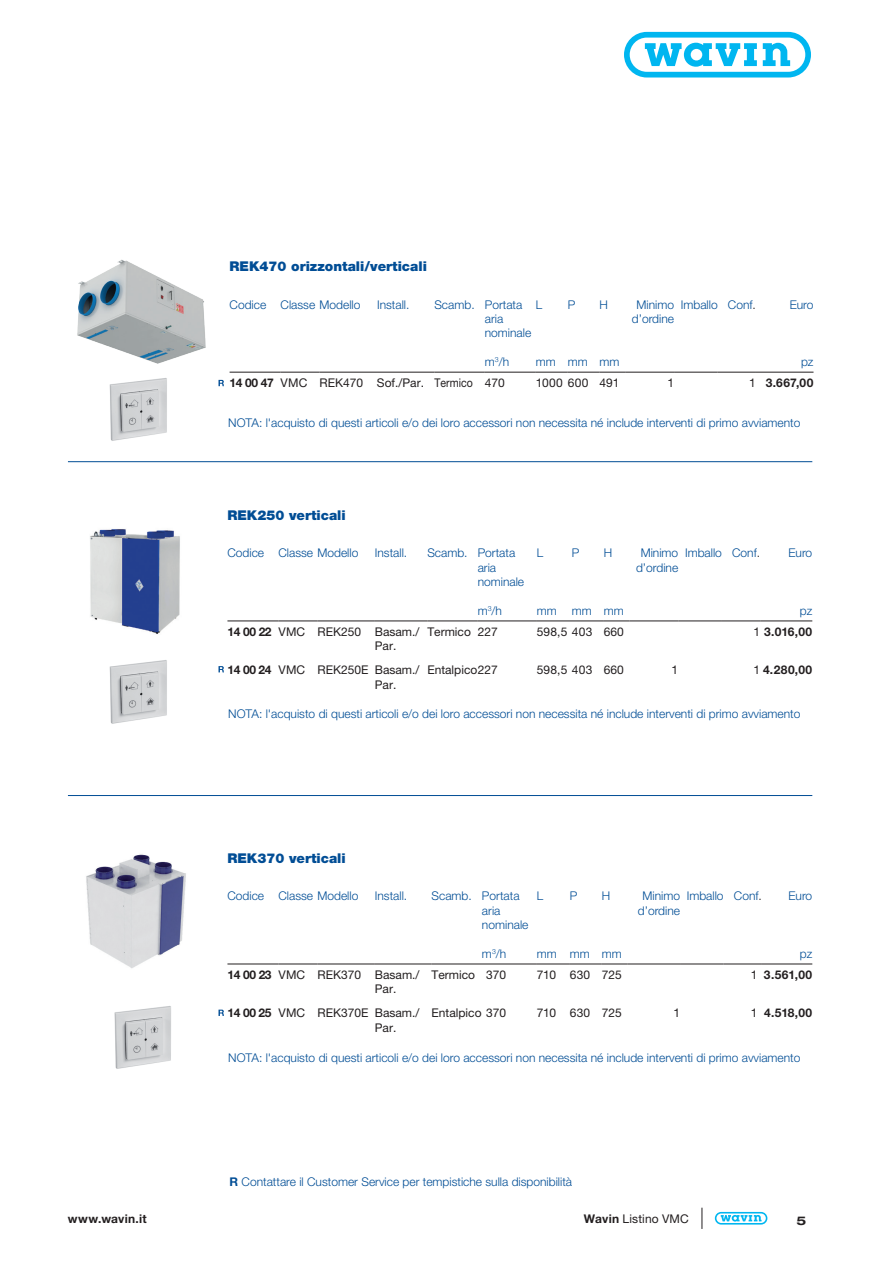
<style>
.page{position:relative;width:891px;height:1262px;background:#fff}
.page>*{position:absolute;margin:0;border:0;box-sizing:border-box;transform-origin:0 0}
.t1{font:900 13.5px "Helvetica Neue LT Pro";color:#014d95}
.t2{font:300 12px/14.4px "Helvetica Neue LT Pro";color:#014d95}
.t3{font:12px/14.4px "Helvetica Neue LT Pro";color:#231f20}
.t4{font:700 12px "Helvetica Neue LT Pro";letter-spacing:.03em;color:#231f20}
.t5{font:12px "Helvetica Neue LT Pro";letter-spacing:.02em;color:#231f20}
.t6{font:700 expanded 12px "Helvetica Neue LT Pro";color:#231f20}
.s1{color:#231f20}
.s2{font-weight:700}
.s3{font-weight:400}
</style>
<div class="page">
<svg style="left:715px;top:1212px;width:52px;height:12px"></svg>
<svg style="left:701px;top:1207px;width:1px;height:22px"></svg>
<svg style="left:624px;top:32px;width:187px;height:45px"></svg>
<hr style="left:229px;top:372px;width:52px;height:1px;background:#231f20">
<hr style="left:281px;top:372px;width:38px;height:1px;background:#231f20">
<hr style="left:536px;top:372px;width:32px;height:1px;background:#231f20">
<hr style="left:568px;top:372px;width:31px;height:1px;background:#231f20">
<hr style="left:625px;top:372px;width:49px;height:1px;background:#231f20">
<hr style="left:674px;top:372px;width:43px;height:1px;background:#231f20">
<hr style="left:717px;top:372px;width:39px;height:1px;background:#231f20">
<hr style="left:756px;top:372px;width:57px;height:1px;background:#231f20">
<svg style="left:599px;top:372px;width:26px;height:1px"></svg>
<hr style="left:377px;top:372px;width:57px;height:1px;background:#231f20">
<hr style="left:434px;top:372px;width:51px;height:1px;background:#231f20">
<hr style="left:485px;top:372px;width:51px;height:1px;background:#231f20">
<hr style="left:319px;top:372px;width:58px;height:1px;background:#231f20">
<img style="left:77px;top:259px;width:129px;height:105px">
<svg style="left:218px;top:380px;width:6px;height:6px"></svg>
<hr style="left:68px;top:461px;width:744px;height:1px;background:#014d95">
<hr style="left:227px;top:620px;width:51px;height:1px;background:#231f20">
<hr style="left:278px;top:620px;width:39px;height:1px;background:#231f20">
<hr style="left:317px;top:620px;width:58px;height:1px;background:#231f20">
<hr style="left:375px;top:620px;width:52px;height:1px;background:#231f20">
<hr style="left:427px;top:620px;width:51px;height:1px;background:#231f20">
<hr style="left:478px;top:620px;width:59px;height:1px;background:#231f20">
<hr style="left:537px;top:620px;width:35px;height:1px;background:#231f20">
<hr style="left:572px;top:620px;width:32px;height:1px;background:#231f20">
<svg style="left:604px;top:620px;width:25px;height:1px"></svg>
<hr style="left:629px;top:620px;width:49px;height:1px;background:#231f20">
<hr style="left:678px;top:620px;width:44px;height:1px;background:#231f20">
<hr style="left:722px;top:620px;width:38px;height:1px;background:#231f20">
<hr style="left:760px;top:620px;width:52px;height:1px;background:#231f20">
<img style="left:90px;top:529px;width:90px;height:105px">
<svg style="left:218px;top:666px;width:6px;height:6px"></svg>
<hr style="left:68px;top:795px;width:744px;height:1px;background:#014d95">
<img style="left:86px;top:854px;width:100px;height:114px">
<hr style="left:227px;top:963px;width:51px;height:1px;background:#231f20">
<hr style="left:278px;top:963px;width:39px;height:1px;background:#231f20">
<hr style="left:317px;top:963px;width:58px;height:1px;background:#231f20">
<hr style="left:375px;top:963px;width:56px;height:1px;background:#231f20">
<hr style="left:431px;top:963px;width:51px;height:1px;background:#231f20">
<hr style="left:482px;top:963px;width:55px;height:1px;background:#231f20">
<hr style="left:537px;top:963px;width:33px;height:1px;background:#231f20">
<hr style="left:570px;top:963px;width:32px;height:1px;background:#231f20">
<svg style="left:602px;top:963px;width:25px;height:1px"></svg>
<hr style="left:627px;top:963px;width:53px;height:1px;background:#231f20">
<hr style="left:680px;top:963px;width:43px;height:1px;background:#231f20">
<hr style="left:723px;top:963px;width:39px;height:1px;background:#231f20">
<hr style="left:762px;top:963px;width:50px;height:1px;background:#231f20">
<svg style="left:218px;top:1009px;width:6px;height:7px"></svg>
<img style="left:109px;top:378px;width:58px;height:63px">
<img style="left:109px;top:660px;width:58px;height:64px">
<img style="left:114px;top:1006px;width:57px;height:63px">
<p class="t1" style="left:229px;top:258px;width:199px">REK470 orizzontali/verticali</p>
<p class="t2" style="left:229px;top:297px;width:132px">Codice Classe Modello</p>
<p class="t2" style="left:377px;top:297px;width:34px">Install.</p>
<p class="t2" style="left:485px;top:297px;width:48px;text-indent:-50px">Scamb. Portata aria nominale</p>
<p class="t2" style="left:485px;top:354px;width:26px">m<sup>3</sup>/h</p>
<p class="t2" style="left:536px;top:297px;width:8px">L</p>
<p class="t2" style="left:536px;top:354px;width:21px">mm</p>
<p class="t2" style="left:568px;top:297px;width:9px">P</p>
<p class="t2" style="left:568px;top:354px;width:21px">mm</p>
<p class="t2" style="left:599px;top:297px;width:10px">H</p>
<p class="t2" style="left:599px;top:354px;width:21px">mm</p>
<p class="t2" style="left:632px;top:297px;width:44px;text-align:center">Minimo d’ordine</p>
<p class="t2" style="left:681px;top:297px;width:77px">Imballo Conf<span class="s1">.</span></p>
<p class="t2" style="left:789px;top:297px;width:25px">Euro</p>
<p class="t2" style="left:801px;top:354px;width:14px">pz</p>
<p class="t3" style="left:229px;top:375px;width:277px"><span class="s2">14 00 47</span> VMC REK470 Sof./Par. Termico 470</p>
<p class="t5" style="left:536px;top:375px;width:85px">1000 600 491</p>
<p class="t3" style="left:667px;top:375px;width:8px">1</p>
<p class="t4" style="left:749px;top:375px;width:66px"><span class="s3">1</span> 3.667,00</p>
<p class="t2" style="left:228px;top:415px;width:573px">NOTA: l'acquisto di questi articoli e/o dei loro accessori non necessita né include interventi di primo avviamento</p>
<p class="t1" style="left:227px;top:507px;width:120px">REK250 verticali</p>
<p class="t2" style="left:227px;top:546px;width:132px">Codice Classe Modello</p>
<p class="t2" style="left:375px;top:546px;width:34px">Install.</p>
<p class="t2" style="left:478px;top:546px;width:48px;text-indent:-50px">Scamb. Portata aria nominale</p>
<p class="t2" style="left:478px;top:603px;width:26px">m<sup>3</sup>/h</p>
<p class="t2" style="left:537px;top:546px;width:8px">L</p>
<p class="t2" style="left:537px;top:603px;width:21px">mm</p>
<p class="t2" style="left:572px;top:546px;width:9px">P</p>
<p class="t2" style="left:604px;top:546px;width:10px">H</p>
<p class="t2" style="left:572px;top:603px;width:21px">mm</p>
<p class="t2" style="left:604px;top:603px;width:21px">mm</p>
<p class="t2" style="left:636px;top:546px;width:44px;text-align:center">Minimo d’ordine</p>
<p class="t2" style="left:685px;top:546px;width:77px">Imballo Conf<span class="s1">.</span></p>
<p class="t2" style="left:788px;top:546px;width:25px">Euro</p>
<p class="t2" style="left:800px;top:603px;width:14px">pz</p>
<p class="t3" style="left:375px;top:624px;width:46px;text-indent:-147px"><span class="s2">14 00 22</span> VMC REK250 Basam./<br>Par.</p>
<p class="t3" style="left:427px;top:624px;width:72px">Termico 227</p>
<p class="t3" style="left:537px;top:624px;width:88px">598,5 403 660</p>
<p class="t4" style="left:753px;top:624px;width:60px"><span class="s3">1</span> 3.016,00</p>
<p class="t3" style="left:375px;top:662px;width:46px;text-indent:-147px"><span class="s2">14 00 24</span> VMC REK250E Basam./<br>Par.</p>
<p class="t3" style="left:427px;top:662px;width:72px">Entalpico227</p>
<p class="t3" style="left:537px;top:662px;width:88px">598,5 403 660</p>
<p class="t3" style="left:671px;top:662px;width:8px">1</p>
<p class="t4" style="left:753px;top:662px;width:60px"><span class="s3">1</span> 4.280,00</p>
<p class="t2" style="left:228px;top:706px;width:573px">NOTA: l'acquisto di questi articoli e/o dei loro accessori non necessita né include interventi di primo avviamento</p>
<p class="t1" style="left:227px;top:850px;width:120px">REK370 verticali</p>
<p class="t2" style="left:227px;top:888px;width:132px">Codice Classe Modello</p>
<p class="t2" style="left:375px;top:888px;width:34px">Install.</p>
<p class="t2" style="left:482px;top:888px;width:48px;text-indent:-50px">Scamb. Portata aria nominale</p>
<p class="t2" style="left:482px;top:946px;width:26px">m<sup>3</sup>/h</p>
<p class="t2" style="left:537px;top:888px;width:8px">L</p>
<p class="t2" style="left:537px;top:946px;width:21px">mm</p>
<p class="t2" style="left:570px;top:888px;width:9px">P</p>
<p class="t2" style="left:602px;top:888px;width:10px">H</p>
<p class="t2" style="left:570px;top:946px;width:21px">mm</p>
<p class="t2" style="left:602px;top:946px;width:21px">mm</p>
<p class="t2" style="left:638px;top:888px;width:44px;text-align:center">Minimo d’ordine</p>
<p class="t2" style="left:686px;top:888px;width:77px">Imballo Conf<span class="s1">.</span></p>
<p class="t2" style="left:788px;top:888px;width:25px">Euro</p>
<p class="t2" style="left:800px;top:946px;width:14px">pz</p>
<p class="t3" style="left:375px;top:967px;width:46px;text-indent:-147px"><span class="s2">14 00 23</span> VMC REK370 Basam./<br>Par.</p>
<p class="t3" style="left:431px;top:967px;width:76px">Termico 370</p>
<p class="t3" style="left:537px;top:967px;width:86px">710 630 725</p>
<p class="t4" style="left:751px;top:967px;width:63px"><span class="s3">1</span> 3.561,00</p>
<p class="t3" style="left:375px;top:1005px;width:46px;text-indent:-147px"><span class="s2">14 00 25</span> VMC REK370E Basam./<br>Par.</p>
<p class="t3" style="left:431px;top:1005px;width:76px">Entalpico 370</p>
<p class="t3" style="left:537px;top:1005px;width:86px">710 630 725</p>
<p class="t3" style="left:673px;top:1005px;width:8px">1</p>
<p class="t4" style="left:751px;top:1005px;width:63px"><span class="s3">1</span> 4.518,00</p>
<p class="t2" style="left:228px;top:1050px;width:573px">NOTA: l'acquisto di questi articoli e/o dei loro accessori non necessita né include interventi di primo avviamento</p>
<p class="t2" style="left:229px;top:1174px;width:344px"><span class="s2">R</span> Contattare il Customer Service per tempistiche sulla disponibilità</p>
<p class="t4" style="left:68px;top:1211px;width:80px">www.wavin.it</p>
<p class="t3" style="left:584px;top:1211px;width:106px"><span class="s2">Wavin</span> Listino VMC</p>
<p class="t6" style="left:796px;top:1213px;width:11px">5</p>
</div>
